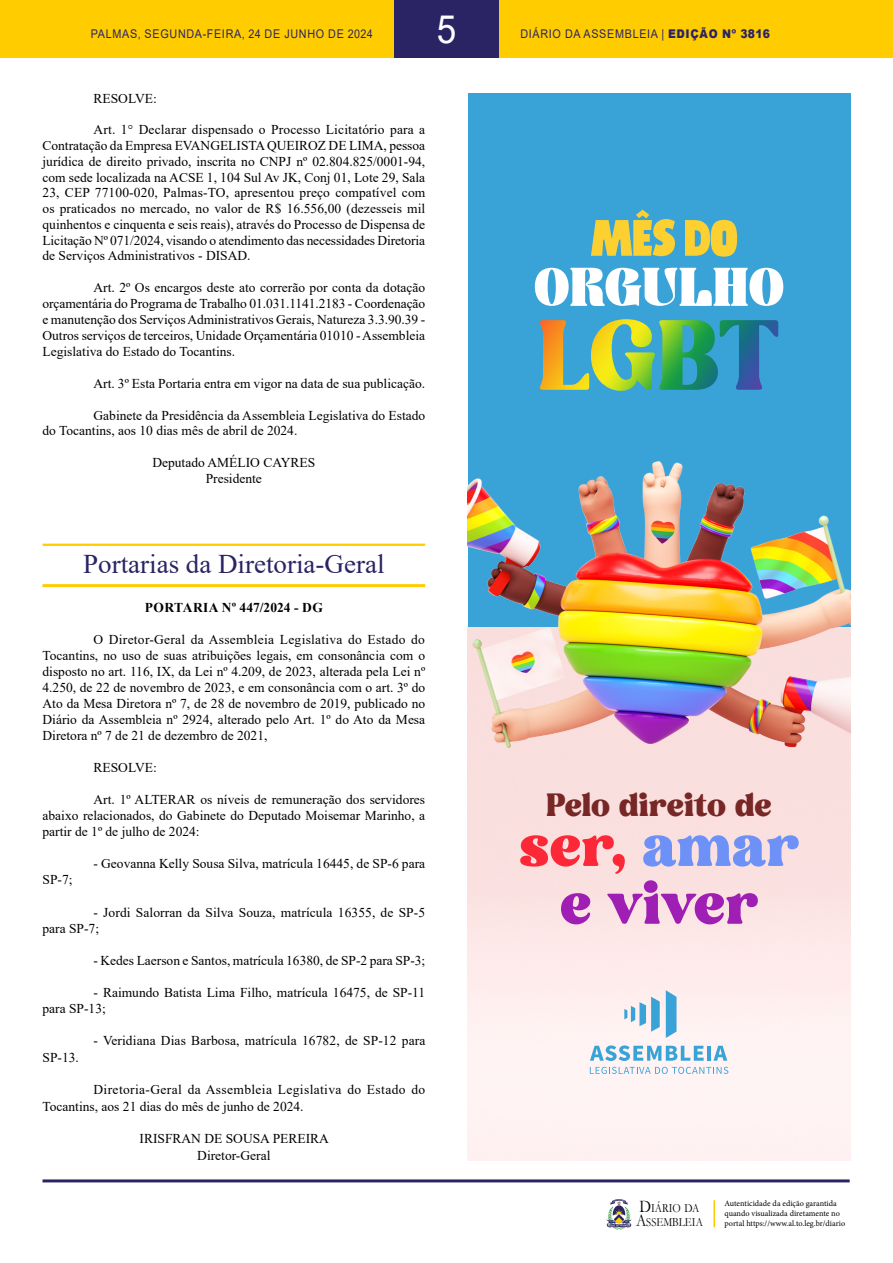
<style>
.page{position:relative;width:893px;height:1263px;background:#fff}
.page>*{position:absolute;margin:0;border:0;box-sizing:border-box;transform-origin:0 0}
.t1{font:57.75px/57.8px "Pink Sunset";color:#9f1eb4;text-align:center}
.t2{font:54.45px "BAGER Regular";color:#fff}
.t3{font:700 51px "Massive";color:#fbd030}
.t4{font:39px "Arial";color:#fff;scale:.9 1}
.t5{font:31.35px "Pink Sunset";color:#772726}
.t6{font:27px "Times New Roman";color:#2b2464}
.t7{font:13.5px/16px "Times New Roman";color:#000;text-align:justify}
.t8{font:13.5px/16.4px "Times New Roman";letter-spacing:.025em;color:#000}
.t9{font:700 13.5px "Times New Roman";letter-spacing:.01em;color:#000}
.t10{font:12.45px/14px "Garamond";color:#000;scale:.85 1}
.t11{font:12px "Arial";letter-spacing:.065em;color:#2b2464;scale:.9 1}
.t12{font:8.25px/9.9px "Minion Pro";color:#000}
.s1{font-weight:900}
.s2{color:#fc2837}
.s3{color:#6e91f7}
.s4{font-size:17.85px}
</style>
<div class="page">
<div style="left:0;top:0;width:893px;height:58px;background:#fc0"></div>
<hr style="left:43px;top:1179px;width:807px;height:3px;background:#2b2464">
<svg style="left:606px;top:1199px;width:26px;height:31px"></svg>
<div style="left:394px;top:0;width:105px;height:58px;background:#2b2464"></div>
<hr style="left:713px;top:1200px;width:2px;height:27px;background:#fc0">
<hr style="left:43px;top:544px;width:382px;height:2px;background:#fc0">
<hr style="left:43px;top:584px;width:382px;height:3px;background:#fc0">
<div style="left:468px;top:94px;width:382px;height:1067px;background:#39a3d8"></div>
<img style="left:468px;top:747px;width:382px;height:414px">
<img style="left:468px;top:461px;width:382px;height:286px">
<img style="left:540px;top:320px;width:49px;height:70px">
<img style="left:591px;top:319px;width:64px;height:72px">
<img style="left:659px;top:320px;width:59px;height:70px">
<img style="left:720px;top:320px;width:58px;height:70px">
<svg style="left:590px;top:1045px;width:114px;height:16px"></svg>
<hr style="left:707px;top:1046px;width:4px;height:15px;background:#39a3d8">
<svg style="left:713px;top:1046px;width:14px;height:15px"></svg>
<svg style="left:590px;top:1067px;width:138px;height:7px"></svg>
<svg style="left:666px;top:990px;width:10px;height:48px"></svg>
<svg style="left:624px;top:997px;width:36px;height:35px"></svg>
<h3 class="t4" style="left:437px;top:2px;width:23px">5</h3>
<p class="t11" style="left:91px;top:25px;width:315px">PALMAS, SEGUNDA-FEIRA, 24 DE JUNHO DE 2024</p>
<p class="t11" style="left:520px;top:25px;width:279px">DIÁRIO DA ASSEMBLEIA | <span class="s1">EDIÇÃO Nº 3816</span></p>
<p class="t7" style="left:94px;top:90px;width:65px">RESOLVE:</p>
<p class="t7" style="left:43px;top:122px;width:384px;text-indent:51px">Art. 1° Declarar dispensado o Processo Licitatório para a Contratação da Empresa EVANGELISTA QUEIROZ DE LIMA, pessoa jurídica de direito privado, inscrita no CNPJ nº 02.804.825/0001-94, com sede localizada na ACSE 1, 104 Sul Av JK, Conj 01, Lote 29, Sala 23, CEP 77100-020, Palmas-TO, apresentou preço compatível com os praticados no mercado, no valor de R$ 16.556,00 (dezesseis mil quinhentos e cinquenta e seis reais), através do Processo de Dispensa de Licitação Nº 071/2024, visando o atendimento das necessidades Diretoria de Serviços Administrativos - DISAD.</p>
<p class="t7" style="left:43px;top:279px;width:384px;text-indent:51px">Art. 2º Os encargos deste ato correrão por conta da dotação orçamentária do Programa de Trabalho 01.031.1141.2183 - Coordenação e manutenção dos Serviços Administrativos Gerais, Natureza 3.3.90.39 - Outros serviços de terceiros, Unidade Orçamentária 01010 - Assembleia Legislativa do Estado do Tocantins.</p>
<p class="t7" style="left:94px;top:375px;width:333px">Art. 3º Esta Portaria entra em vigor na data de sua publicação.</p>
<p class="t7" style="left:43px;top:407px;width:384px;text-indent:51px">Gabinete da Presidência da Assembleia Legislativa do Estado do Tocantins, aos 10 dias mês de abril de 2024.</p>
<p class="t7" style="left:152px;top:454px;width:165px;text-align:center">Deputado AMÉLIO CAYRES<br>Presidente</p>
<h3 class="t6" style="left:83px;top:545px;width:303px">Portarias da Diretoria-Geral</h3>
<p class="t9" style="left:145px;top:597px;width:179px">PORTARIA Nº 447/2024 - DG</p>
<p class="t7" style="left:43px;top:631px;width:384px;text-indent:51px">O Diretor-Geral da Assembleia Legislativa do Estado do Tocantins, no uso de suas atribuições legais, em consonância com o disposto no art. 116, IX, da Lei nº 4.209, de 2023, alterada pela Lei nº 4.250, de 22 de novembro de 2023, e em consonância com o art. 3º do Ato da Mesa Diretora nº 7, de 28 de novembro de 2019, publicado no Diário da Assembleia nº 2924, alterado pelo Art. 1º do Ato da Mesa Diretora nº 7 de 21 de dezembro de 2021,</p>
<p class="t7" style="left:94px;top:759px;width:65px">RESOLVE:</p>
<p class="t7" style="left:43px;top:791px;width:384px;text-indent:51px">Art. 1º ALTERAR os níveis de remuneração dos servidores abaixo relacionados, do Gabinete do Deputado Moisemar Marinho, a partir de 1º de julho de 2024:</p>
<p class="t7" style="left:94px;top:855px;width:333px">- Geovanna Kelly Sousa Silva, matrícula 16445, de SP-6 para</p>
<p class="t7" style="left:43px;top:871px;width:32px">SP-7;</p>
<p class="t7" style="left:43px;top:903px;width:384px;text-indent:51px">- Jordi Salorran da Silva Souza, matrícula 16355, de SP-5 para SP-7;</p>
<p class="t7" style="left:94px;top:952px;width:333px">- Kedes Laerson e Santos, matrícula 16380, de SP-2 para SP-3;</p>
<p class="t7" style="left:43px;top:984px;width:384px;text-indent:51px">- Raimundo Batista Lima Filho, matrícula 16475, de SP-11 para SP-13;</p>
<p class="t7" style="left:94px;top:1032px;width:333px">- Veridiana Dias Barbosa, matrícula 16782, de SP-12 para</p>
<p class="t7" style="left:43px;top:1049px;width:38px">SP-13.</p>
<p class="t8" style="left:43px;top:1081px;width:384px;text-indent:51px">Diretoria-Geral da Assembleia Legislativa do Estado do<br>Tocantins, aos 21 dias do mês de junho de 2024.</p>
<p class="t7" style="left:140px;top:1130px;width:191px;text-align:center">IRISFRAN DE SOUSA PEREIRA<br>Diretor-Geral</p>
<h3 class="t3" style="left:590px;top:207px;width:148px">MÊS DO</h3>
<h2 class="t2" style="left:534px;top:256px;width:251px">ORGULHO</h2>
<h3 class="t5" style="left:546px;top:786px;width:227px">Pelo direito de</h3>
<h1 class="t1" style="left:519px;top:822px;width:282px"><span class="s2">ser,</span> <span class="s3">amar </span>e viver</h1>
<p class="t10" style="left:636px;top:1201px;width:80px"><span class="s4">D</span>IÁRIO DA<br><span class="s4">A</span>SSEMBLEIA</p>
<p class="t12" style="left:724px;top:1199px;width:122px">Autenticidade da edição garantida quando visualizada diretamente no portal https://www.al.to.leg.br/diario</p>
</div>
